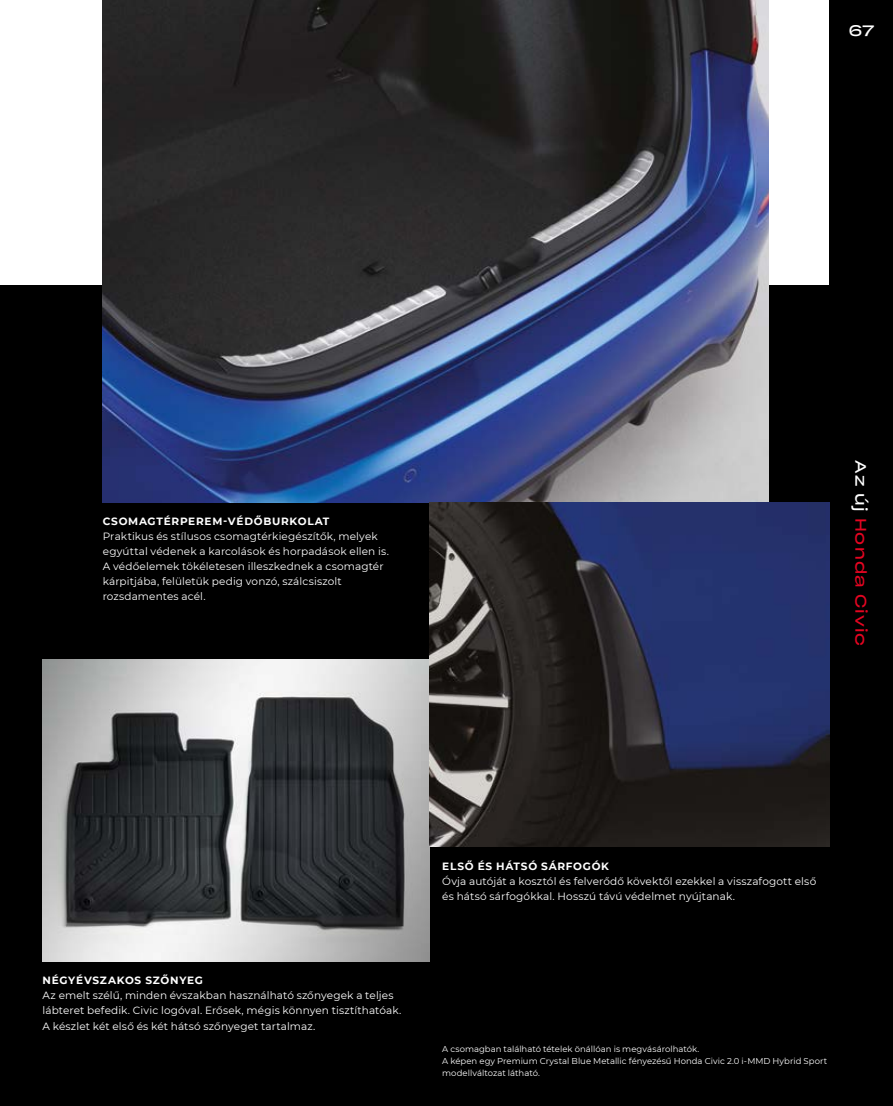
<style>
.page{position:relative;width:893px;height:1106px;background:#fff}
.page>*{position:absolute;margin:0;border:0;box-sizing:border-box;transform-origin:0 0}
.t1{font:15px "Sharp Grotesk Book 25";letter-spacing:.075em;color:#e40521}
.t2{font:15px "Sharp Grotesk Book 25";color:#fff}
.t3{font:10.5px/15px "Montserrat";letter-spacing:.01em;color:#fff}
.t4{font:700 10.5px "Montserrat";letter-spacing:.07em;color:#fff}
.t5{font:8.55px/12px "Montserrat";letter-spacing:.005em;color:#fff}
.s1{color:#fff}
</style>
<div class="page">
<div style="left:829px;top:0;width:64px;height:1106px;background:#000"></div>
<div style="left:0;top:285px;width:829px;height:821px;background:#000"></div>
<img style="left:103px;top:0;width:666px;height:502px">
<img style="left:43px;top:659px;width:386px;height:302px">
<img style="left:429px;top:502px;width:400px;height:344px">
<h1 class="t2" style="left:849px;top:17px;width:27px">67</h1>
<p class="t4" style="left:103px;top:513px;width:228px">CSOMAGTÉRPEREM-VÉDŐBURKOLAT</p>
<p class="t3" style="left:103px;top:528px;width:288px">Praktikus és stílusos csomagtérkiegészítők, melyek egyúttal védenek a karcolások és horpadások ellen is.<br>A védőelemek tökéletesen illeszkednek a csomagtér kárpitjába, felületük pedig vonzó, szálcsiszolt rozsdamentes acél.</p>
<h1 class="t1" style="left:874px;top:460px;width:188px;rotate:90deg"><span class="s1">Az új</span> Honda Civic</h1>
<p class="t4" style="left:43px;top:973px;width:162px">NÉGYÉVSZAKOS SZŐNYEG</p>
<p class="t3" style="left:43px;top:987px;width:360px">Az emelt szélű, minden évszakban használható szőnyegek a teljes lábteret befedik. Civic logóval. Erősek, mégis könnyen tisztíthatóak.<br>A készlet két első és két hátsó szőnyeget tartalmaz.</p>
<p class="t4" style="left:442px;top:858px;width:168px">ELSŐ ÉS HÁTSÓ SÁRFOGÓK</p>
<p class="t3" style="left:442px;top:873px;width:375px">Óvja autóját a kosztól és felverődő kövektől ezekkel a visszafogott első és hátsó sárfogókkal. Hosszú távú védelmet nyújtanak.</p>
<p class="t5" style="left:442px;top:1042px;width:387px">A csomagban található tételek önállóan is megvásárolhatók.<br>A képen egy Premium Crystal Blue Metallic fényezésű Honda Civic 2.0 i-MMD Hybrid Sport modellváltozat látható.</p>
</div>
